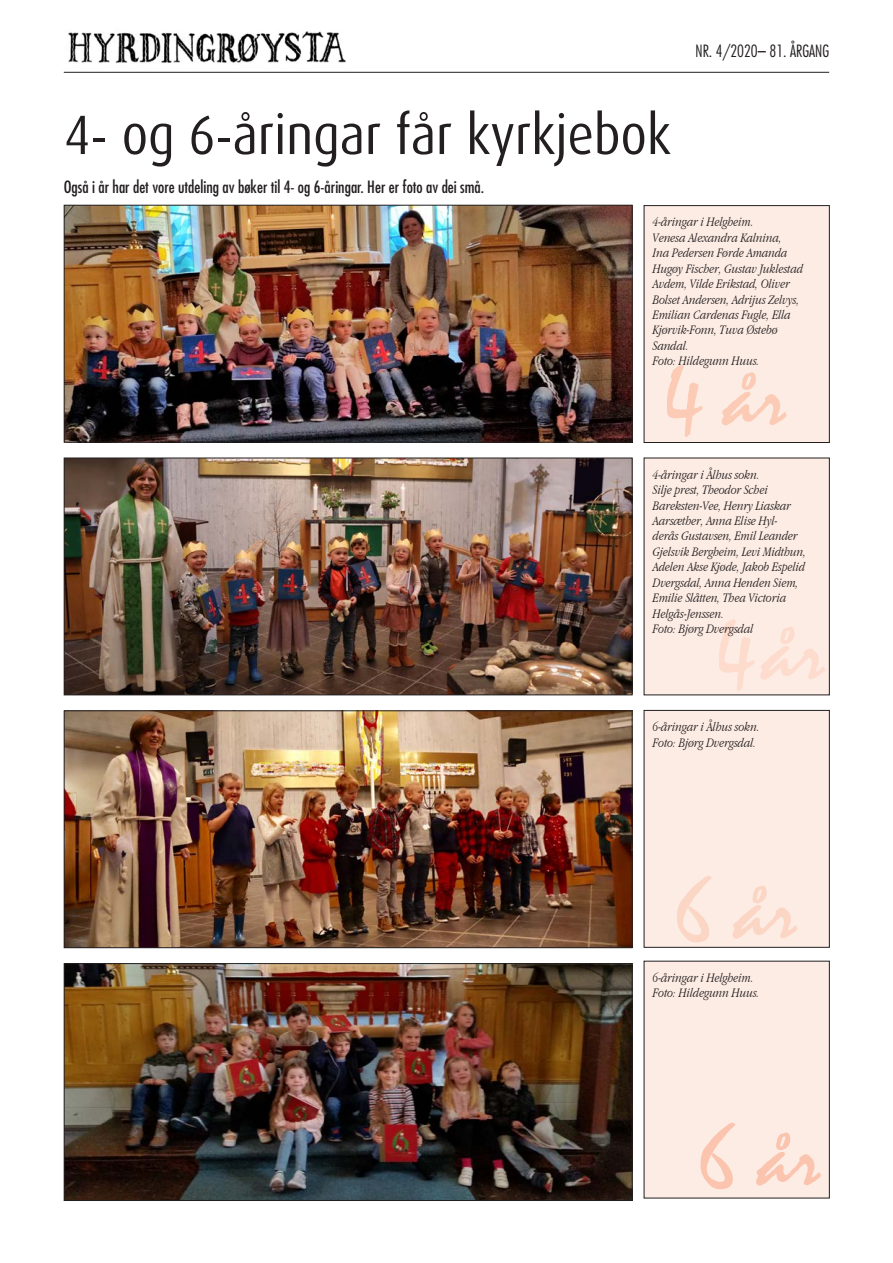
<style>
.page{position:relative;width:893px;height:1263px;background:#fff}
.page>*{position:absolute;margin:0;border:0;box-sizing:border-box;transform-origin:0 0}
.t1{font:90px "Mistral";color:#fddcce}
.t2{font:90px "Mistral";color:#fccbb6}
.t3{font:90px "Mistral";color:#fcd6c5}
.t4{font:90px "Mistral";color:#fbc4ae}
.Tittel{font:55.5px "Dax";color:#231f20;scale:.91 1}
.Ingress{font:condensed 16.5px "Futura";color:#231f20}
.t5{font:300 condensed 16.5px "Futura";color:#231f20}
.Bilettekst{font:italic 300 condensed 13.5px/15.5px "Garamond";color:#231f20}
</style>
<div class="page">
<hr style="left:64px;top:72px;width:765px;height:1px;background:#231f20">
<img style="left:68px;top:29px;width:278px;height:34px">
<div style="left:644px;top:206px;width:185px;height:236px;background:#fdece4"></div>
<img style="left:66px;top:207px;width:564px;height:233px">
<div style="left:64px;top:205px;width:568px;height:237px;border:1px solid #231f20"></div>
<div style="left:644px;top:458px;width:185px;height:237px;background:#fdece4"></div>
<img style="left:66px;top:460px;width:564px;height:233px">
<div style="left:64px;top:458px;width:568px;height:237px;border:1px solid #231f20"></div>
<div style="left:644px;top:961px;width:185px;height:237px;background:#fdece4"></div>
<img style="left:66px;top:965px;width:564px;height:234px">
<div style="left:64px;top:963px;width:568px;height:238px;border:1px solid #231f20"></div>
<div style="left:644px;top:710px;width:185px;height:237px;background:#fdece4"></div>
<img style="left:66px;top:712px;width:564px;height:234px">
<div style="left:64px;top:710px;width:568px;height:238px;border:1px solid #231f20"></div>
<div style="left:644px;top:205px;width:186px;height:238px;border:1px solid #231f20"></div>
<div style="left:644px;top:710px;width:186px;height:238px;border:1px solid #231f20"></div>
<p class="Tittel" style="left:64px;top:104px;width:669px">4- og 6-åringar får kyrkjebok</p>
<p class="Ingress" style="left:64px;top:176px;width:422px">Også i år har det vore utdeling av bøker til 4- og 6-åringar. Her er foto av dei små.</p>
<p class="t5" style="left:695px;top:41px;width:135px">NR. 4/2020– 81. ÅRGANG</p>
<p class="Bilettekst" style="left:653px;top:214px;width:102px">4-åringar i Helgheim.</p>
<p class="Bilettekst" style="left:653px;top:230px;width:152px">Venesa Alexandra Kalnina,<br>Ina Pedersen Førde Amanda<br>Hugøy Fischer, Gustav Juklestad<br>Avdem, Vilde Erikstad, Oliver<br>Bolset Andersen, Adrijus Zelvys,<br>Emilian Cardenas Fugle, Ella<br>Kjørvik-Fonn, Tuva Østebø<br>Sandal.</p>
<p class="Bilettekst" style="left:653px;top:353px;width:108px">Foto: Hildegunn Huus.</p>
<p class="t2" style="left:666px;top:344px;width:122px">4 år</p>
<p class="Bilettekst" style="left:653px;top:467px;width:108px">4-åringar i Ålhus sokn.</p>
<p class="Bilettekst" style="left:653px;top:482px;width:155px">Silje prest, Theodor Schei<br>Bareksten-Vee, Henry Liaskar<br>Aarsæther, Anna Elise Hyl&shy;derås Gustavsen, Emil Leander<br>Gjelsvik Bergheim, Levi Midthun,<br>Adelen Akse Kjøde, Jakob Espelid<br>Dvergsdal, Anna Henden Siem,<br>Emilie Slåtten, Thea Victoria<br>Helgås-Jenssen.</p>
<p class="Bilettekst" style="left:653px;top:621px;width:102px">Foto: Bjørg Dvergsdal</p>
<p class="t1" style="left:718px;top:598px;width:109px">4år</p>
<p class="Bilettekst" style="left:653px;top:719px;width:108px">6-åringar i Ålhus sokn.</p>
<p class="Bilettekst" style="left:653px;top:734px;width:105px">Foto: Bjørg Dvergsdal.</p>
<p class="t3" style="left:677px;top:857px;width:122px">6 år</p>
<p class="Bilettekst" style="left:653px;top:970px;width:102px">6-åringar i Helgheim.</p>
<p class="Bilettekst" style="left:653px;top:985px;width:108px">Foto: Hildegunn Huus.</p>
<p class="t4" style="left:700px;top:1104px;width:122px">6 år</p>
</div>
